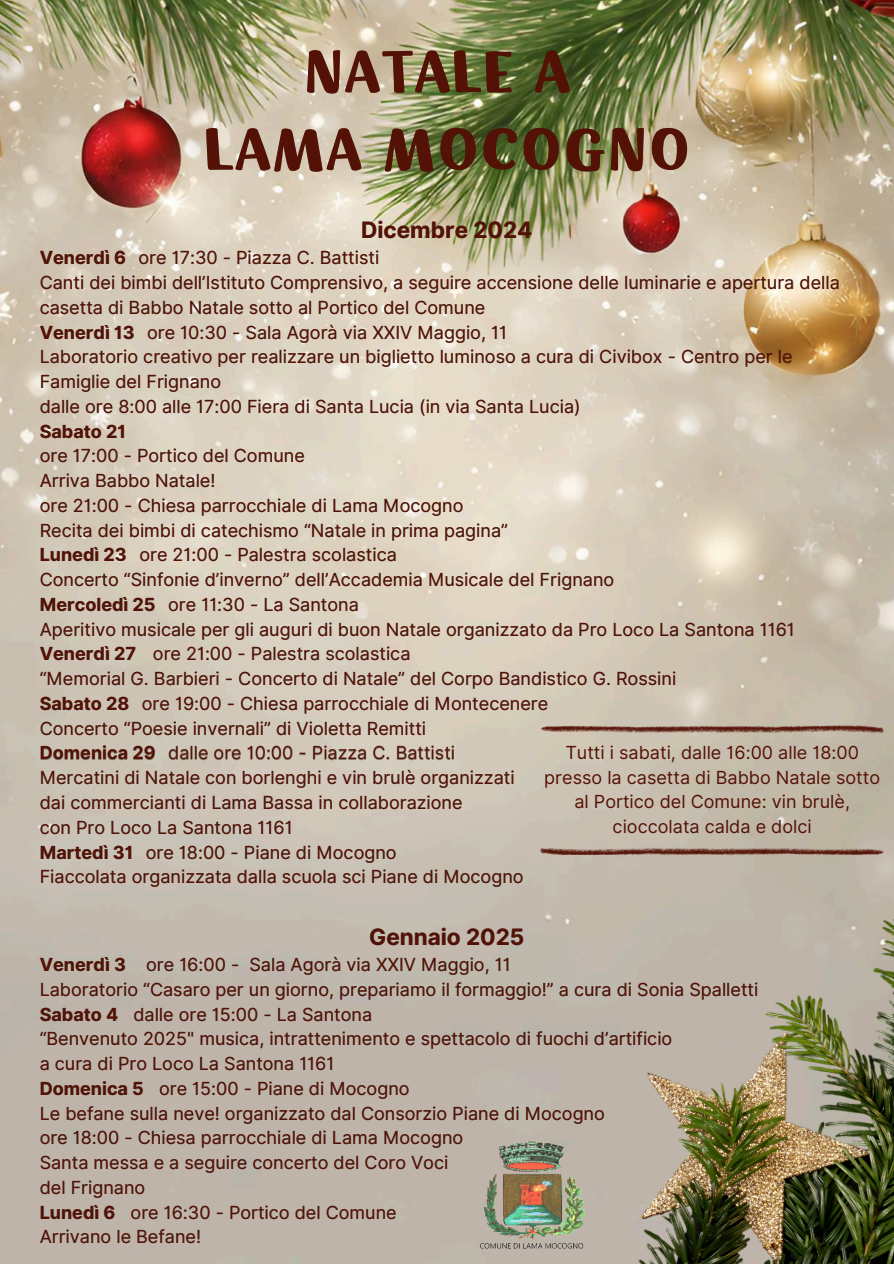
<style>
.page{position:relative;width:894px;height:1264px;background:#fff}
.page>*{position:absolute;margin:0;border:0;box-sizing:border-box;transform-origin:0 0}
.t1{font:78px/77.7px "Nefelibata Sans";color:#541206;text-align:center}
.t2{font:700 22.5px "Inter";color:#541206}
.t3{font:18px/24.8px "Inter";color:#541206}
.t4{font:700 18px "Inter";color:#541206}
.s1{font-weight:700}
</style>
<div class="page">
<img style="left:0;top:0;width:893px;height:1263px">
<img style="left:591px;top:733px;width:302px;height:530px">
<svg style="left:533px;top:725px;width:357px;height:8px;background:#8f6a5b"></svg>
<svg style="left:534px;top:847px;width:356px;height:7px;background:#896255"></svg>
<img style="left:475px;top:1133px;width:116px;height:130px">
<h1 class="t1" style="left:203px;top:22px;width:489px">NATALE A<br>LAMA MOCOGNO</h1>
<h1 class="t2" style="left:361px;top:217px;width:173px">Dicembre 2024</h1>
<p class="t4" style="left:40px;top:247px;width:88px">Venerdì 6</p>
<p class="t3" style="left:138px;top:245px;width:242px">ore 17:30 - Piazza C. Battisti</p>
<p class="t3" style="left:40px;top:270px;width:801px">Canti dei bimbi dell’Istituto Comprensivo, a seguire accensione delle luminarie e apertura della</p>
<p class="t3" style="left:40px;top:295px;width:447px">casetta di Babbo Natale sotto al Portico del Comune</p>
<p class="t4" style="left:40px;top:321px;width:96px">Venerdì 13</p>
<p class="t3" style="left:147px;top:319px;width:361px">ore 10:30 - Sala Agorà via XXIV Maggio, 11</p>
<p class="t3" style="left:40px;top:344px;width:754px">Laboratorio creativo per realizzare un biglietto luminoso a cura di Civibox - Centro per le</p>
<p class="t3" style="left:40px;top:369px;width:183px">Famiglie del Frignano</p>
<p class="t3" style="left:40px;top:394px;width:542px">dalle ore 8:00 alle 17:00 Fiera di Santa Lucia (in via Santa Lucia)</p>
<p class="t4" style="left:40px;top:420px;width:88px">Sabato 21</p>
<p class="t3" style="left:40px;top:443px;width:266px">ore 17:00 - Portico del Comune</p>
<p class="t3" style="left:40px;top:468px;width:177px">Arriva Babbo Natale!</p>
<p class="t3" style="left:40px;top:493px;width:425px">ore 21:00 - Chiesa parrocchiale di Lama Mocogno</p>
<p class="t3" style="left:40px;top:517px;width:470px">Recita dei bimbi di catechismo “Natale in prima pagina”</p>
<p class="t4" style="left:40px;top:544px;width:89px">Lunedì 23</p>
<p class="t3" style="left:139px;top:542px;width:259px">ore 21:00 - Palestra scolastica</p>
<p class="t3" style="left:40px;top:567px;width:576px">Concerto “Sinfonie d’inverno” dell’Accademia Musicale del Frignano</p>
<p class="t4" style="left:40px;top:593px;width:117px">Mercoledì 25</p>
<p class="t3" style="left:168px;top:592px;width:192px">ore 11:30 - La Santona</p>
<p class="t3" style="left:40px;top:616px;width:756px">Aperitivo musicale per gli auguri di buon Natale organizzato da Pro Loco La Santona 1161</p>
<p class="t4" style="left:40px;top:643px;width:98px">Venerdì 27</p>
<p class="t3" style="left:153px;top:641px;width:259px">ore 21:00 - Palestra scolastica</p>
<p class="t3" style="left:40px;top:666px;width:638px">“Memorial G. Barbieri - Concerto di Natale” del Corpo Bandistico G. Rossini</p>
<p class="t4" style="left:40px;top:692px;width:91px">Sabato 28</p>
<p class="t3" style="left:142px;top:691px;width:408px">ore 19:00 - Chiesa parrocchiale di Montecenere</p>
<p class="t3" style="left:40px;top:715px;width:388px">Concerto “Poesie invernali” di Violetta Remitti</p>
<p class="t4" style="left:40px;top:742px;width:117px">Domenica 29</p>
<p class="t3" style="left:168px;top:740px;width:288px">dalle ore 10:00 - Piazza C. Battisti</p>
<p class="t3" style="left:40px;top:765px;width:476px">Mercatini di Natale con borlenghi e vin brulè organizzati</p>
<p class="t3" style="left:40px;top:790px;width:424px">dai commercianti di Lama Bassa in collaborazione</p>
<p class="t3" style="left:40px;top:814px;width:254px">con Pro Loco La Santona 1161</p>
<p class="t4" style="left:40px;top:841px;width:95px">Martedì 31</p>
<p class="t3" style="left:146px;top:839px;width:252px">ore 18:00 - Piane di Mocogno</p>
<p class="t3" style="left:40px;top:864px;width:485px">Fiaccolata organizzata dalla scuola sci Piane di Mocogno</p>
<p class="t3" style="left:544px;top:740px;width:337px;text-align:center">Tutti i sabati, dalle 16:00 alle 18:00 presso la casetta di Babbo Natale sotto al Portico del Comune: vin brulè, cioccolata calda e dolci</p>
<p class="t2" style="left:369px;top:923px;width:157px">Gennaio 2025</p>
<p class="t3" style="left:40px;top:952px;width:720px"><span class="s1">Venerdì 3</span> ore 16:00 - Sala Agorà via XXIV Maggio, 11<br>Laboratorio “Casaro per un giorno, prepariamo il formaggio!” a cura di Sonia Spalletti <span class="s1">Sabato 4</span> dalle ore 15:00 - La Santona<br>“Benvenuto 2025" musica, intrattenimento e spettacolo di fuochi d’artificio<br>a cura di Pro Loco La Santona 1161<br><span class="s1">Domenica 5</span> ore 15:00 - Piane di Mocogno<br>Le befane sulla neve! organizzato dal Consorzio Piane di Mocogno<br>ore 18:00 - Chiesa parrocchiale di Lama Mocogno<br>Santa messa e a seguire concerto del Coro Voci<br>del Frignano<br><span class="s1">Lunedì 6</span> ore 16:30 - Portico del Comune<br>Arrivano le Befane!</p>
</div>
